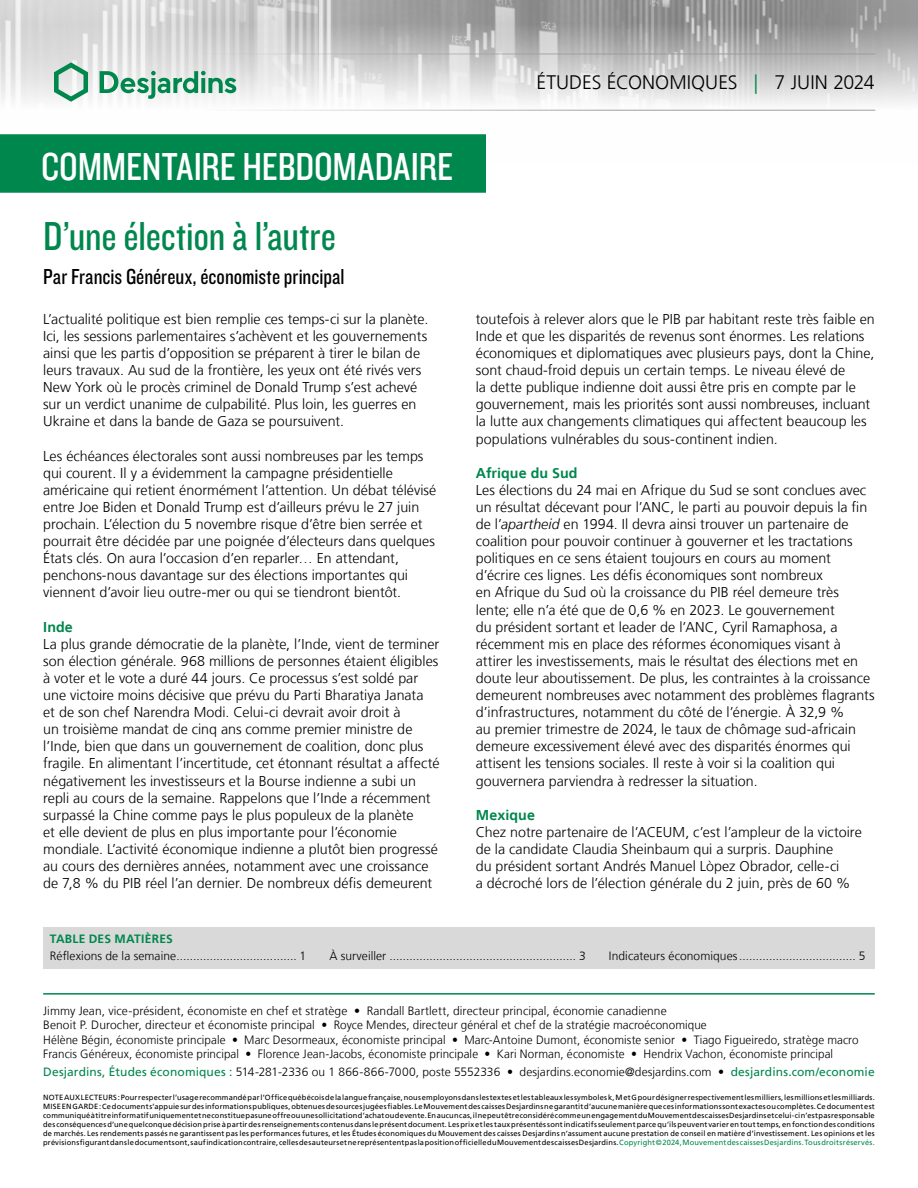
<style>
.page{position:relative;width:918px;height:1188px;background:#fff}
.page>*{position:absolute;margin:0;border:0;box-sizing:border-box;transform-origin:0 0}
.t1{font:42px "Knockout 29 Junior Ltweight";letter-spacing:-.005em;color:#00874e}
.t2{font:40.5px "Knockout 29 Junior Ltweight";color:#fff}
.t3{font:22.5px "Knockout 29 Junior Ltweight";color:#000}
.t4{font:300 19.5px "Frutiger LT";color:#000}
.t5{font:300 14.25px/17.1px "Frutiger LT";color:#000}
.t6{font:700 14.25px "Frutiger LT";letter-spacing:.005em;color:#00874e}
.t7{font:300 12px/14.4px "Frutiger LT";letter-spacing:.005em;color:#000}
.t8{font:700 12px "Frutiger LT";letter-spacing:.02em;color:#00874e}
.t9{font:7.5px/9px "Frutiger LT";letter-spacing:.025em;color:#000;text-align:justify}
.s1{color:#00874e}
.s2{font-style:italic}
.s3{font-weight:400;color:#00874e}
</style>
<div class="page">
<img style="left:0;top:0;width:918px;height:111px">
<hr style="left:43px;top:54px;width:832px;height:1px;background:#9d9d9c">
<hr style="left:43px;top:110px;width:832px;height:1px;background:#9d9d9c">
<svg style="left:54px;top:62px;width:34px;height:40px"></svg>
<svg style="left:100px;top:71px;width:136px;height:28px"></svg>
<div style="left:0;top:135px;width:485px;height:57px;background:#00874e"></div>
<div style="left:0;top:134px;width:486px;height:59px;border:2px solid #00874e"></div>
<hr style="left:43px;top:993px;width:832px;height:2px;background:#00874e">
<div style="left:43px;top:927px;width:832px;height:42px;background:#d9d9d9"></div>
<h2 class="t2" style="left:41px;top:140px;width:413px">COMMENTAIRE HEBDOMADAIRE</h2>
<h1 class="t1" style="left:43px;top:209px;width:294px">D’une élection à l’autre</h1>
<h3 class="t3" style="left:43px;top:262px;width:303px">Par Francis Généreux, économiste principal</h3>
<p class="t5" style="left:43px;top:311px;width:387px">L’actualité politique est bien remplie ces temps-ci sur la planète.<br>Ici, les sessions parlementaires s’achèvent et les gouvernements ainsi que les partis d’opposition se préparent à tirer le bilan de leurs travaux. Au sud de la frontière, les yeux ont été rivés vers New York où le procès criminel de Donald Trump s’est achevé sur un verdict unanime de culpabilité. Plus loin, les guerres en Ukraine et dans la bande de Gaza se poursuivent.</p>
<p class="t5" style="left:43px;top:447px;width:395px">Les échéances électorales sont aussi nombreuses par les temps qui courent. Il y a évidemment la campagne présidentielle américaine qui retient énormément l’attention. Un débat télévisé entre Joe Biden et Donald Trump est d’ailleurs prévu le 27 juin prochain. L’élection du 5 novembre risque d’être bien serrée et pourrait être décidée par une poignée d’électeurs dans quelques États clés. On aura l’occasion d’en reparler… En attendant, penchons-nous davantage sur des élections importantes qui viennent d’avoir lieu outre-mer ou qui se tiendront bientôt.</p>
<p class="t6" style="left:43px;top:618px;width:31px">Inde</p>
<p class="t5" style="left:43px;top:636px;width:398px">La plus grande démocratie de la planète, l’Inde, vient de terminer son élection générale. 968 millions de personnes étaient éligibles à voter et le vote a duré 44 jours. Ce processus s’est soldé par une victoire moins décisive que prévu du Parti Bharatiya Janata<br>et de son chef Narendra Modi. Celui-ci devrait avoir droit à<br>un troisième mandat de cinq ans comme premier ministre de l’Inde, bien que dans un gouvernement de coalition, donc plus fragile. En alimentant l’incertitude, cet étonnant résultat a affecté négativement les investisseurs et la Bourse indienne a subi un repli au cours de la semaine. Rappelons que l’Inde a récemment surpassé la Chine comme pays le plus populeux de la planète<br>et elle devient de plus en plus importante pour l’économie mondiale. L’activité économique indienne a plutôt bien progressé au cours des dernières années, notamment avec une croissance de 7,8 % du PIB réel l’an dernier. De nombreux défis demeurent</p>
<h3 class="t4" style="left:536px;top:72px;width:340px">ÉTUDES ÉCONOMIQUES <span class="s1">|</span> 7 JUIN 2024</h3>
<p class="t5" style="left:476px;top:311px;width:400px">toutefois à relever alors que le PIB par habitant reste très faible en Inde et que les disparités de revenus sont énormes. Les relations économiques et diplomatiques avec plusieurs pays, dont la Chine, sont chaud-froid depuis un certain temps. Le niveau élevé de<br>la dette publique indienne doit aussi être pris en compte par le gouvernement, mais les priorités sont aussi nombreuses, incluant la lutte aux changements climatiques qui affectent beaucoup les populations vulnérables du sous-continent indien.</p>
<p class="t6" style="left:476px;top:464px;width:103px">Afrique du Sud</p>
<p class="t5" style="left:476px;top:482px;width:400px">Les élections du 24 mai en Afrique du Sud se sont conclues avec un résultat décevant pour l’ANC, le parti au pouvoir depuis la fin de l’<span class="s2">apartheid</span> en 1994. Il devra ainsi trouver un partenaire de coalition pour pouvoir continuer à gouverner et les tractations politiques en ce sens étaient toujours en cours au moment d’écrire ces lignes. Les défis économiques sont nombreux<br>en Afrique du Sud où la croissance du PIB réel demeure très lente; elle n’a été que de 0,6 % en 2023. Le gouvernement<br>du président sortant et leader de l’ANC, Cyril Ramaphosa, a récemment mis en place des réformes économiques visant à attirer les investissements, mais le résultat des élections met en doute leur aboutissement. De plus, les contraintes à la croissance demeurent nombreuses avec notamment des problèmes flagrants d’infrastructures, notamment du côté de l’énergie. À 32,9 %<br>au premier trimestre de 2024, le taux de chômage sud-africain demeure excessivement élevé avec des disparités énormes qui attisent les tensions sociales. Il reste à voir si la coalition qui gouvernera parviendra à redresser la situation.</p>
<p class="t6" style="left:476px;top:806px;width:61px">Mexique</p>
<p class="t5" style="left:476px;top:824px;width:387px">Chez notre partenaire de l’ACEUM, c’est l’ampleur de la victoire de la candidate Claudia Sheinbaum qui a surpris. Dauphine<br>du président sortant Andrés Manuel Lòpez Obrador, celle-ci<br>a décroché lors de l’élection générale du 2 juin, près de 60 %</p>
<p class="t8" style="left:50px;top:932px;width:124px">TABLE DES MATIÈRES</p>
<p class="t7" style="left:50px;top:949px;width:258px">Réflexions de la semaine.................................... 1</p>
<p class="t7" style="left:329px;top:949px;width:258px">À surveiller ........................................................ 3</p>
<p class="t7" style="left:609px;top:949px;width:258px">Indicateurs économiques................................... 5</p>
<p class="t7" style="left:43px;top:1004px;width:817px">Jimmy Jean, vice-président, économiste en chef et stratège • Randall Bartlett, directeur principal, économie canadienne<br>Benoit P. Durocher, directeur et économiste principal • Royce Mendes, directeur général et chef de la stratégie macroéconomique<br>Hélène Bégin, économiste principale • Marc Desormeaux, économiste principal • Marc-Antoine Dumont, économiste senior • Tiago Figueiredo, stratège macro Francis Généreux, économiste principal • Florence Jean-Jacobs, économiste principale • Kari Norman, économiste • Hendrix Vachon, économiste principal</p>
<p class="t7" style="left:43px;top:1065px;width:833px"><span class="s3">Desjardins, Études économiques :</span> 514‑281‑2336 ou 1 866‑866‑7000, poste 5552336 • desjardins.economie@desjardins.com • <span class="s3">desjardins.com/economie</span></p>
<p class="t9" style="left:43px;top:1093px;width:833px">NOTE AUX LECTEURS :Pourrespecterl’usagerecommandéparl’Officequébécoisdelalanguefrançaise,nousemployonsdanslestextesetlestableauxlessymbolesk,MetGpourdésignerrespectivementlesmilliers,lesmillionsetlesmilliards.<br>MISEENGARDE :Cedocuments’appuiesurdesinformationspubliques,obtenuesdesourcesjugéesfiables.LeMouvementdescaissesDesjardinsnegarantitd’aucunemanièrequecesinformationssontexactesoucomplètes.Cedocumentest communiquéàtitreinformatifuniquementetneconstituepasuneoffreouunesollicitationd’achatoudevente.Enaucuncas,ilnepeutêtreconsidérécommeunengagementduMouvementdescaissesDesjardinsetcelui-cin’estpasresponsable des conséquencesd’unequelconquedécisionprise àpartirdesrenseignements contenusdansleprésentdocument. Lesprix etlestauxprésentéssontindicatifsseulementparcequ’ilspeuvent varier entouttemps, enfonctiondes conditions de marchés. Les rendements passés ne garantissent pas les performances futures, et les Études économiques du Mouvement des caisses Desjardins n’assument aucune prestation de conseil en matière d’investissement. Les opinions et les prévisionsfigurantdansledocumentsont,saufindicationcontraire,cellesdesauteursetnereprésententpaslapositionofficielleduMouvementdescaissesDesjardins.<span class="s1">Copyright © 2024,MouvementdescaissesDesjardins.Tousdroitsréservés.</span></p>
</div>
